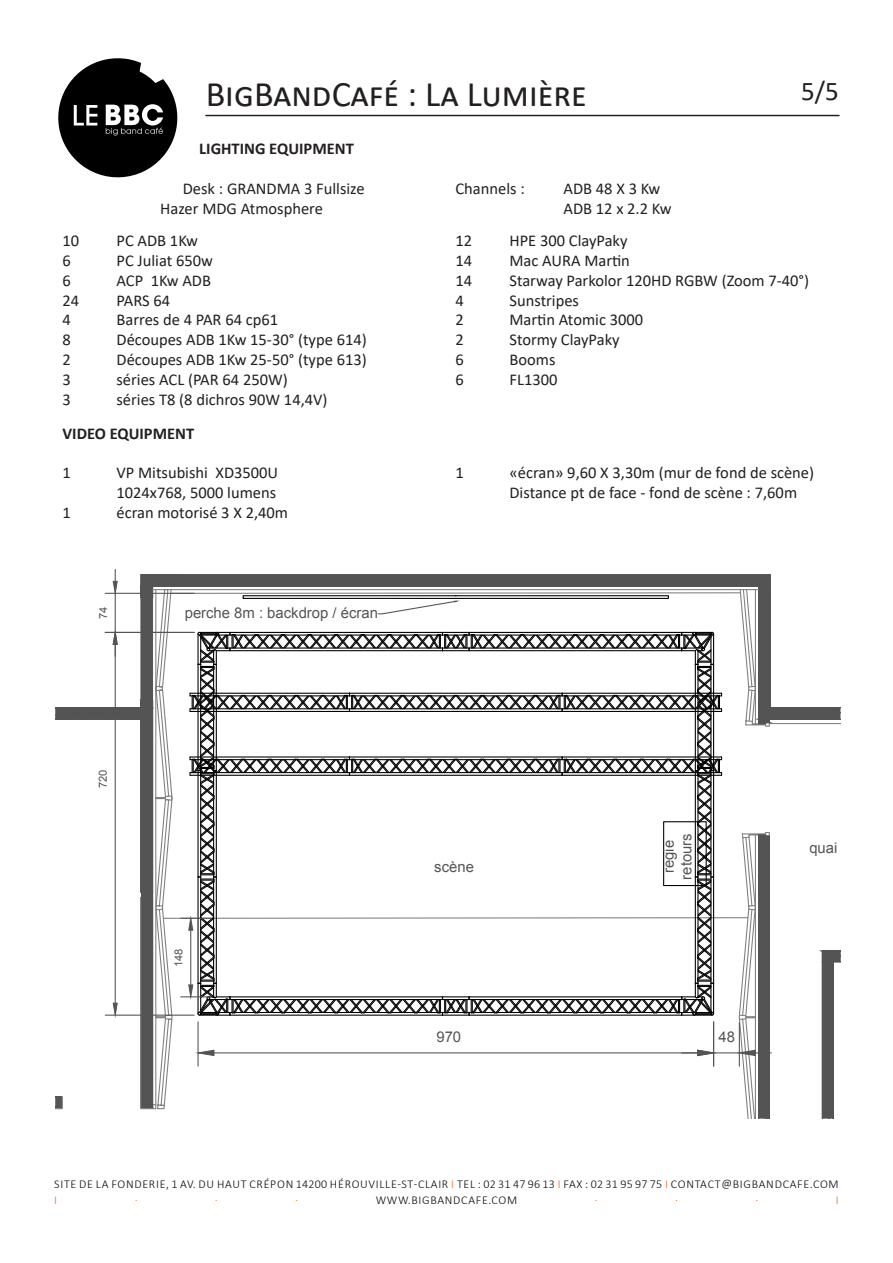
<style>
.page{position:relative;width:893px;height:1263px;background:#fff}
.page>*{position:absolute;margin:0;border:0;box-sizing:border-box;transform-origin:0 0}
.t1{font:36px "Calibri";color:#231f20}
.t2{font:27px "Calibri";color:#231f20}
.t3{font:16.5px "Calibri";color:#231f20}
.t4{font:700 16.5px "Calibri";color:#231f20}
.t5{font:14.85px/17.7px "Arial";color:#545454;text-align:center}
.t6{font:300 12px/16.5px "Calibri";letter-spacing:.06em;color:#0e050a}
.t7{font:300 12px "Calibri";color:#f36421}
.t8{font:11.1px "Arial";color:#545454}
.s1{color:#f36421}
</style>
<div class="page">
<hr style="left:206px;top:115px;width:633px;height:1px;background:#231f20">
<svg style="left:56px;top:569px;width:784px;height:549px"></svg>
<svg style="left:58px;top:58px;width:119px;height:119px"></svg>
<p class="t1" style="left:206px;top:69px;width:383px">BigBandCafé : La Lumière</p>
<p class="t2" style="left:801px;top:72px;width:39px">5/5</p>
<p class="t4" style="left:199px;top:137px;width:156px">LIGHTING EQUIPMENT</p>
<p class="t3" style="left:183px;top:177px;width:183px">Desk : GRANDMA 3 Fullsize</p>
<p class="t3" style="left:160px;top:197px;width:164px">Hazer MDG Atmosphere</p>
<p class="t3" style="left:455px;top:177px;width:71px">Channels :</p>
<p class="t3" style="left:563px;top:177px;width:98px">ADB 48 X 3 Kw</p>
<p class="t3" style="left:563px;top:197px;width:109px">ADB 12 x 2.2 Kw</p>
<p class="t3" style="left:63px;top:229px;width:18px">10</p>
<p class="t3" style="left:117px;top:229px;width:83px">PC ADB 1Kw</p>
<p class="t3" style="left:63px;top:249px;width:10px">6</p>
<p class="t3" style="left:117px;top:249px;width:98px">PC Juliat 650w</p>
<p class="t3" style="left:63px;top:269px;width:10px">6</p>
<p class="t3" style="left:117px;top:269px;width:96px">ACP 1Kw ADB</p>
<p class="t3" style="left:63px;top:289px;width:18px">24</p>
<p class="t3" style="left:117px;top:289px;width:55px">PARS 64</p>
<p class="t3" style="left:63px;top:309px;width:10px">4</p>
<p class="t3" style="left:117px;top:309px;width:163px">Barres de 4 PAR 64 cp61</p>
<p class="t3" style="left:63px;top:328px;width:10px">8</p>
<p class="t3" style="left:117px;top:328px;width:252px">Découpes ADB 1Kw 15-30° (type 614)</p>
<p class="t3" style="left:63px;top:348px;width:10px">2</p>
<p class="t3" style="left:117px;top:348px;width:252px">Découpes ADB 1Kw 25-50° (type 613)</p>
<p class="t3" style="left:63px;top:368px;width:10px">3</p>
<p class="t3" style="left:117px;top:368px;width:173px">séries ACL (PAR 64 250W)</p>
<p class="t3" style="left:63px;top:388px;width:10px">3</p>
<p class="t3" style="left:117px;top:388px;width:213px">séries T8 (8 dichros 90W 14,4V)</p>
<p class="t4" style="left:63px;top:421px;width:133px">VIDEO EQUIPMENT</p>
<p class="t3" style="left:63px;top:461px;width:10px">1</p>
<p class="t3" style="left:117px;top:461px;width:163px">VP Mitsubishi XD3500U</p>
<p class="t3" style="left:117px;top:481px;width:161px">1024x768, 5000 lumens</p>
<p class="t3" style="left:63px;top:501px;width:10px">1</p>
<p class="t3" style="left:117px;top:501px;width:173px">écran motorisé 3 X 2,40m</p>
<p class="t8" style="left:96px;top:619px;width:14px;rotate:-90deg">74</p>
<p class="t5" style="left:185px;top:604px;width:195px">perche 8m : backdrop / écran</p>
<p class="t3" style="left:455px;top:229px;width:18px">12</p>
<p class="t3" style="left:509px;top:229px;width:120px">HPE 300 ClayPaky</p>
<p class="t3" style="left:455px;top:249px;width:18px">14</p>
<p class="t3" style="left:509px;top:249px;width:122px">Mac AURA Martin</p>
<p class="t3" style="left:455px;top:269px;width:18px">14</p>
<p class="t3" style="left:509px;top:269px;width:301px">Starway Parkolor 120HD RGBW (Zoom 7-40°)</p>
<p class="t3" style="left:455px;top:289px;width:10px">4</p>
<p class="t3" style="left:509px;top:289px;width:71px">Sunstripes</p>
<p class="t3" style="left:455px;top:309px;width:10px">2</p>
<p class="t3" style="left:509px;top:309px;width:135px">Martin Atomic 3000</p>
<p class="t3" style="left:455px;top:328px;width:10px">2</p>
<p class="t3" style="left:509px;top:328px;width:112px">Stormy ClayPaky</p>
<p class="t3" style="left:455px;top:348px;width:10px">6</p>
<p class="t3" style="left:509px;top:348px;width:48px">Booms</p>
<p class="t3" style="left:455px;top:368px;width:10px">6</p>
<p class="t3" style="left:509px;top:368px;width:49px">FL1300</p>
<p class="t3" style="left:455px;top:461px;width:10px">1</p>
<p class="t3" style="left:509px;top:461px;width:306px">«écran» 9,60 X 3,30m (mur de fond de scène)</p>
<p class="t3" style="left:509px;top:481px;width:289px">Distance pt de face - fond de scène : 7,60m</p>
<p class="t8" style="left:96px;top:788px;width:20px;rotate:-90deg">720</p>
<p class="t8" style="left:171px;top:967px;width:20px;rotate:-90deg">148</p>
<p class="t5" style="left:434px;top:858px;width:41px">scène</p>
<p class="t5" style="left:436px;top:1028px;width:26px">970</p>
<p class="t5" style="left:660px;top:879px;width:48px;rotate:-90deg">regie retours</p>
<p class="t5" style="left:718px;top:1028px;width:18px">48</p>
<p class="t6" style="left:54px;top:1175px;width:786px">SITE DE LA FONDERIE, 1 AV. DU HAUT CRÉPON 14200 HÉROUVILLE-ST-CLAIR <span class="s1">I</span> TEL : 02 31 47 96 13 <span class="s1">I</span> FAX : 02 31 95 97 75 <span class="s1">I</span> CONTACT@BIGBANDCAFE.COM<br><span class="s1">I</span></p>
<p class="t7" style="left:135px;top:1190px;width:4px">.</p>
<p class="t7" style="left:215px;top:1190px;width:4px">.</p>
<p class="t7" style="left:295px;top:1190px;width:4px">.</p>
<p class="t6" style="left:376px;top:1192px;width:143px">WWW.BIGBANDCAFE.COM</p>
<p class="t7" style="left:595px;top:1190px;width:4px">.</p>
<p class="t7" style="left:675px;top:1190px;width:4px">.</p>
<p class="t7" style="left:755px;top:1190px;width:4px">.</p>
<p class="t7" style="left:836px;top:1193px;width:4px">I</p>
</div>
